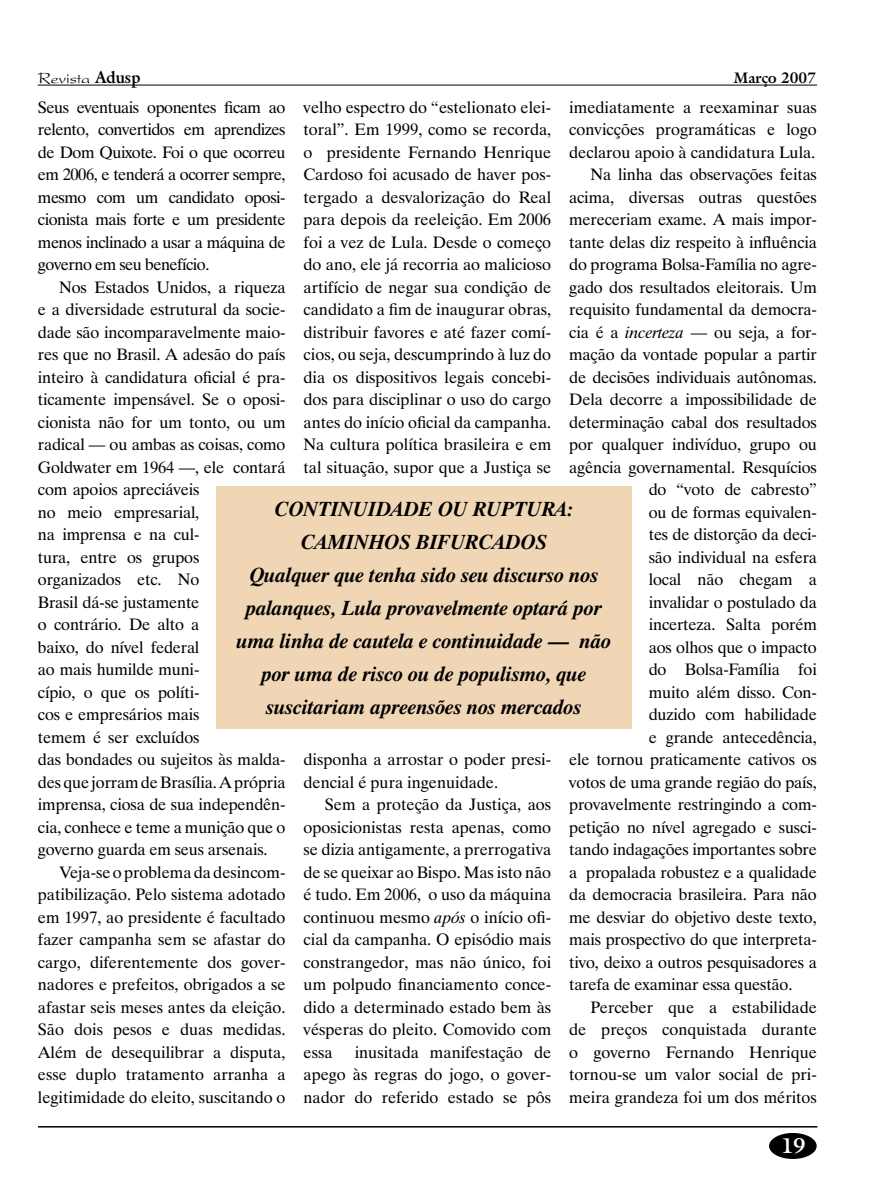
<style>
.page{position:relative;width:893px;height:1191px;background:#fff}
.page>*{position:absolute;margin:0;border:0;box-sizing:border-box;transform-origin:0 0}
.t1{font:italic 700 21px/33px "Dutch 801 BT";color:#000;text-align:center}
.t2{font:700 21px "Galliard IT Cby BT";color:#fff}
.t3{font:16.5px/22.5px "Dutch 801 BT";letter-spacing:-.01em;color:#000;text-align:justify}
.t4{font:16.5px "President";color:#000}
.t5{font:700 15px "Galliard IT Cby BT";color:#000}
.s1{font-family:"Galliard IT Cby BT";font-weight:700}
.s2{font-style:italic}
</style>
<div class="page">
<hr style="left:38px;top:1126px;width:779px;height:1px;background:#000">
<div style="left:769px;top:1133px;width:48px;height:26px;background:#000;border-radius:50%"></div>
<hr style="left:38px;top:85px;width:779px;height:1px;background:#000">
<div style="left:216px;top:486px;width:416px;height:242px;background:#f0d6b4"></div>
<p class="t4" style="left:38px;top:69px;width:104px">Revista <span class="s1">Adusp</span></p>
<p class="t5" style="left:734px;top:68px;width:84px">Março 2007</p>
<p class="t3" style="left:38px;top:95px;width:249px">Seus eventuais oponentes ficam ao relento, convertidos em aprendizes de Dom Quixote. Foi o que ocorreu em 2006, e tenderá a ocorrer sempre, mesmo com um candidato oposi&shy;cionista mais forte e um presidente menos inclinado a usar a máquina de governo em seu benefício.</p>
<p class="t3" style="left:38px;top:275px;width:249px;text-align:left;text-indent:21px">Nos Estados Unidos, a riqueza e a diversidade estrutural da socie&shy;dade são incomparavelmente maio&shy;res que no Brasil. A adesão do país inteiro à candidatura oficial é pra&shy;ticamente impensável. Se o oposi&shy;cionista não for um tonto, ou um radical — ou ambas as coisas, como<br>Goldwater em 1964 —, ele contará com apoios apreciáveis<br>no meio empresarial,<br>na imprensa e na cul-<br>tura, entre os grupos organizados etc. No<br>Brasil dá-se justamente<br>o contrário. De alto a<br>baixo, do nível federal<br>ao mais humilde muni-<br>cípio, o que os políti-<br>cos e empresários mais<br>temem é ser excluídos<br>das bondades ou sujeitos às malda&shy;des que jorram de Brasília. A própria imprensa, ciosa de sua independên&shy;cia, conhece e teme a munição que o governo guarda em seus arsenais.</p>
<p class="t3" style="left:38px;top:860px;width:249px;text-indent:21px">Veja-se o problema da desincom&shy;patibilização. Pelo sistema adotado em 1997, ao presidente é facultado fazer campanha sem se afastar do cargo, diferentemente dos gover&shy;nadores e prefeitos, obrigados a se afastar seis meses antes da eleição.<br>São dois pesos e duas medidas.<br>Além de desequilibrar a disputa, esse duplo tratamento arranha a legitimidade do eleito, suscitando o</p>
<p class="t3" style="left:304px;top:95px;width:249px">velho espectro do “estelionato elei&shy;toral”. Em 1999, como se recorda, o presidente Fernando Henrique Cardoso foi acusado de haver pos&shy;tergado a desvalorização do Real para depois da reeleição. Em 2006 foi a vez de Lula. Desde o começo do ano, ele já recorria ao malicioso artifício de negar sua condição de candidato a fim de inaugurar obras, distribuir favores e até fazer comí&shy;cios, ou seja, descumprindo à luz do dia os dispositivos legais concebi&shy;dos para disciplinar o uso do cargo antes do início oficial da campanha.<br>Na cultura política brasileira e em tal situação, supor que a Justiça se</p>
<p class="t3" style="left:569px;top:95px;width:249px">imediatamente a reexaminar suas</p>
<p class="t3" style="left:569px;top:118px;width:249px">convicções programáticas e logo</p>
<p class="t3" style="left:569px;top:140px;width:248px">declarou apoio à candidatura Lula.</p>
<p class="t3" style="left:590px;top:163px;width:228px">Na linha das observações feitas</p>
<p class="t3" style="left:569px;top:185px;width:249px">acima, diversas outras questões</p>
<p class="t3" style="left:569px;top:208px;width:249px">mereceriam exame. A mais impor-</p>
<p class="t3" style="left:569px;top:230px;width:249px">tante delas diz respeito à influência</p>
<p class="t3" style="left:569px;top:253px;width:249px">do programa Bolsa-Família no agre-</p>
<p class="t3" style="left:569px;top:275px;width:249px">gado dos resultados eleitorais. Um</p>
<p class="t3" style="left:569px;top:298px;width:249px">requisito fundamental da democra-</p>
<p class="t3" style="left:569px;top:320px;width:249px">cia é a <span class="s2">incerteza</span> — ou seja, a for-</p>
<p class="t3" style="left:569px;top:343px;width:249px">mação da vontade popular a partir</p>
<p class="t3" style="left:569px;top:365px;width:249px">de decisões individuais autônomas.</p>
<p class="t3" style="left:569px;top:388px;width:249px">Dela decorre a impossibilidade de</p>
<p class="t3" style="left:569px;top:410px;width:249px">determinação cabal dos resultados</p>
<p class="t3" style="left:569px;top:433px;width:249px">por qualquer indivíduo, grupo ou</p>
<p class="t3" style="left:569px;top:455px;width:249px">agência governamental. Resquícios</p>
<p class="t3" style="left:649px;top:478px;width:170px">do “voto de cabresto”</p>
<p class="t3" style="left:649px;top:500px;width:170px">ou de formas equivalen-</p>
<p class="t3" style="left:649px;top:523px;width:170px">tes de distorção da deci-</p>
<p class="t3" style="left:649px;top:545px;width:170px">são individual na esfera</p>
<p class="t3" style="left:649px;top:568px;width:170px">local não chegam a</p>
<p class="t3" style="left:649px;top:590px;width:170px">invalidar o postulado da</p>
<p class="t3" style="left:649px;top:613px;width:170px">incerteza. Salta porém</p>
<p class="t3" style="left:649px;top:635px;width:170px">aos olhos que o impacto</p>
<p class="t3" style="left:649px;top:658px;width:170px">do Bolsa-Família foi</p>
<p class="t3" style="left:649px;top:680px;width:170px">muito além disso. Con-</p>
<p class="t3" style="left:649px;top:703px;width:170px">duzido com habilidade</p>
<p class="t3" style="left:649px;top:725px;width:170px">e grande antecedência,</p>
<p class="t3" style="left:569px;top:748px;width:249px">ele tornou praticamente cativos os</p>
<p class="t3" style="left:569px;top:770px;width:249px">votos de uma grande região do país,</p>
<p class="t3" style="left:569px;top:793px;width:249px">provavelmente restringindo a com-</p>
<p class="t3" style="left:569px;top:815px;width:249px">petição no nível agregado e susci-</p>
<p class="t3" style="left:569px;top:838px;width:249px">tando indagações importantes sobre</p>
<p class="t3" style="left:569px;top:860px;width:249px">a propalada robustez e a qualidade</p>
<p class="t3" style="left:569px;top:883px;width:249px">da democracia brasileira. Para não</p>
<p class="t3" style="left:569px;top:905px;width:249px">me desviar do objetivo deste texto,</p>
<p class="t3" style="left:569px;top:928px;width:249px">mais prospectivo do que interpreta-</p>
<p class="t3" style="left:569px;top:950px;width:249px">tivo, deixo a outros pesquisadores a</p>
<p class="t3" style="left:569px;top:973px;width:225px">tarefa de examinar essa questão.</p>
<p class="t3" style="left:590px;top:995px;width:228px">Perceber que a estabilidade</p>
<p class="t3" style="left:569px;top:1018px;width:249px">de preços conquistada durante</p>
<p class="t3" style="left:569px;top:1040px;width:249px">o governo Fernando Henrique</p>
<p class="t3" style="left:569px;top:1063px;width:249px">tornou-se um valor social de pri-</p>
<p class="t3" style="left:569px;top:1085px;width:249px">meira grandeza foi um dos méritos</p>
<p class="t1" style="left:237px;top:492px;width:376px">CONTINUIDADE OU RUPTURA:<br>CAMINHOS BIFURCADOS<br>Qualquer que tenha sido seu discurso nos palanques, Lula provavelmente optará por uma linha de cautela e continuidade — não por uma de risco ou de populismo, que suscitariam apreensões nos mercados</p>
<p class="t3" style="left:304px;top:748px;width:249px">disponha a arrostar o poder presi&shy;dencial é pura ingenuidade.</p>
<p class="t3" style="left:304px;top:793px;width:249px;text-indent:21px">Sem a proteção da Justiça, aos oposicionistas resta apenas, como se dizia antigamente, a prerrogativa de se queixar ao Bispo. Mas isto não é tudo. Em 2006, o uso da máquina continuou mesmo <span class="s2">após</span> o início ofi&shy;cial da campanha. O episódio mais constrangedor, mas não único, foi um polpudo financiamento conce&shy;dido a determinado estado bem às vésperas do pleito. Comovido com essa</p>
<p class="t3" style="left:304px;top:1040px;width:249px;text-indent:51px">inusitada manifestação de apego às regras do jogo, o gover&shy;nador do referido estado se pôs</p>
<p class="t2" style="left:781px;top:1132px;width:24px">19</p>
</div>
